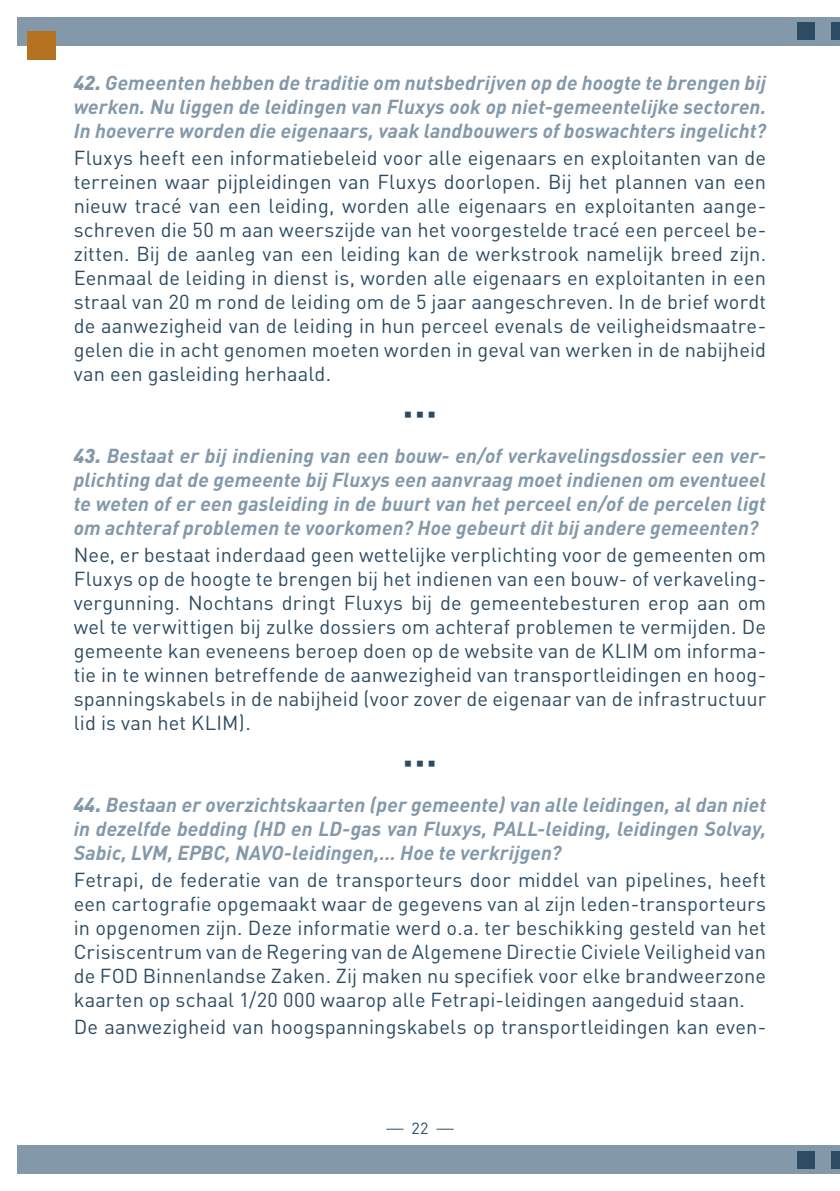
<style>
.page{position:relative;width:840px;height:1191px;background:#fff}
.page>*{position:absolute;margin:0;border:0;box-sizing:border-box;transform-origin:0 0}
.Texte_courant{font:20px/24px "DIN";letter-spacing:.005em;color:#2d4c63;text-align:justify}
.Questions{font:italic 700 20px/24px "DIN";letter-spacing:.005em;color:#8398a9;text-align:justify}
.Separation{font:20px "Wingdings";color:#2d4c63}
.t1{font:16px "DIN";color:#2d4c63}
.s1{font-weight:900}
</style>
<div class="page">
<svg style="left:386px;top:1128px;width:17px;height:1px"></svg>
<svg style="left:436px;top:1128px;width:17px;height:1px"></svg>
<div style="left:17px;top:17px;width:822px;height:28px;background:#8398a9"></div>
<div style="left:796px;top:23px;width:17px;height:17px;background:#2d4c63"></div>
<div style="left:830px;top:23px;width:9px;height:17px;background:#2d4c63"></div>
<div style="left:17px;top:1145px;width:822px;height:29px;background:#8398a9"></div>
<div style="left:796px;top:1151px;width:17px;height:17px;background:#2d4c63"></div>
<div style="left:830px;top:1151px;width:9px;height:17px;background:#2d4c63"></div>
<div style="left:27px;top:32px;width:28px;height:28px;background:#b57320"></div>
<svg style="left:839px;top:17px;width:1px;height:28px"></svg>
<svg style="left:839px;top:1145px;width:1px;height:29px"></svg>
<p class="Questions" style="left:74px;top:70px;width:693px"><span class="s1">42.</span> Gemeenten hebben de traditie om nutsbedrijven op de hoogte te brengen bij werken. Nu liggen de leidingen van Fluxys ook op niet-gemeentelijke sectoren.<br>In hoeverre worden die eigenaars, vaak landbouwers of boswachters ingelicht?</p>
<p class="Texte_courant" style="left:74px;top:146px;width:693px">Fluxys heeft een informatiebeleid voor alle eigenaars en exploitanten van de terreinen waar pijpleidingen van Fluxys doorlopen. Bij het plannen van een nieuw tracé van een leiding, worden alle eigenaars en exploitanten aange&shy;schreven die 50 m aan weerszijde van het voorgestelde tracé een perceel be&shy;zitten. Bij de aanleg van een leiding kan de werkstrook namelijk breed zijn.<br>Eenmaal de leiding in dienst is, worden alle eigenaars en exploitanten in een straal van 20 m rond de leiding om de 5 jaar aangeschreven. In de brief wordt de aanwezigheid van de leiding in hun perceel evenals de veiligheidsmaatre&shy;gelen die in acht genomen moeten worden in geval van werken in de nabijheid van een gasleiding herhaald.</p>
<p class="Separation" style="left:403px;top:404px;width:34px">▪▪▪</p>
<p class="Questions" style="left:74px;top:443px;width:693px"><span class="s1">43.</span> Bestaat er bij indiening van een bouw- en/of verkavelingsdossier een ver&shy;plichting dat de gemeente bij Fluxys een aanvraag moet indienen om eventueel te weten of er een gasleiding in de buurt van het perceel en/of de percelen ligt om achteraf problemen te voorkomen? Hoe gebeurt dit bij andere gemeenten?</p>
<p class="Texte_courant" style="left:74px;top:543px;width:693px">Nee, er bestaat inderdaad geen wettelijke verplichting voor de gemeenten om Fluxys op de hoogte te brengen bij het indienen van een bouw- of verkaveling&shy;vergunning. Nochtans dringt Fluxys bij de gemeentebesturen erop aan om wel te verwittigen bij zulke dossiers om achteraf problemen te vermijden. De gemeente kan eveneens beroep doen op de website van de KLIM om informa&shy;tie in te winnen betreffende de aanwezigheid van transportleidingen en hoog&shy;spanningskabels in de nabijheid (voor zover de eigenaar van de infrastructuur lid is van het KLIM).</p>
<p class="Separation" style="left:403px;top:753px;width:34px">▪▪▪</p>
<p class="Questions" style="left:74px;top:792px;width:693px"><span class="s1">44.</span> Bestaan er overzichtskaarten (per gemeente) van alle leidingen, al dan niet in dezelfde bedding (HD en LD-gas van Fluxys, PALL-leiding, leidingen Solvay, Sabic, LVM, EPBC, NAVO-leidingen,… Hoe te verkrijgen?</p>
<p class="Texte_courant" style="left:74px;top:867px;width:693px">Fetrapi, de federatie van de transporteurs door middel van pipelines, heeft een cartografie opgemaakt waar de gegevens van al zijn leden-transporteurs in opgenomen zijn. Deze informatie werd o.a. ter beschikking gesteld van het Crisiscentrum van de Regering van de Algemene Directie Civiele Veiligheid van de FOD Binnenlandse Zaken. Zij maken nu specifiek voor elke brandweerzone kaarten op schaal 1/20 000 waarop alle Fetrapi-leidingen aangeduid staan.</p>
<p class="Texte_courant" style="left:74px;top:1014px;width:693px">De aanwezigheid van hoogspanningskabels op transportleidingen kan even-</p>
<p class="t1" style="left:411px;top:1117px;width:19px">22</p>
</div>
